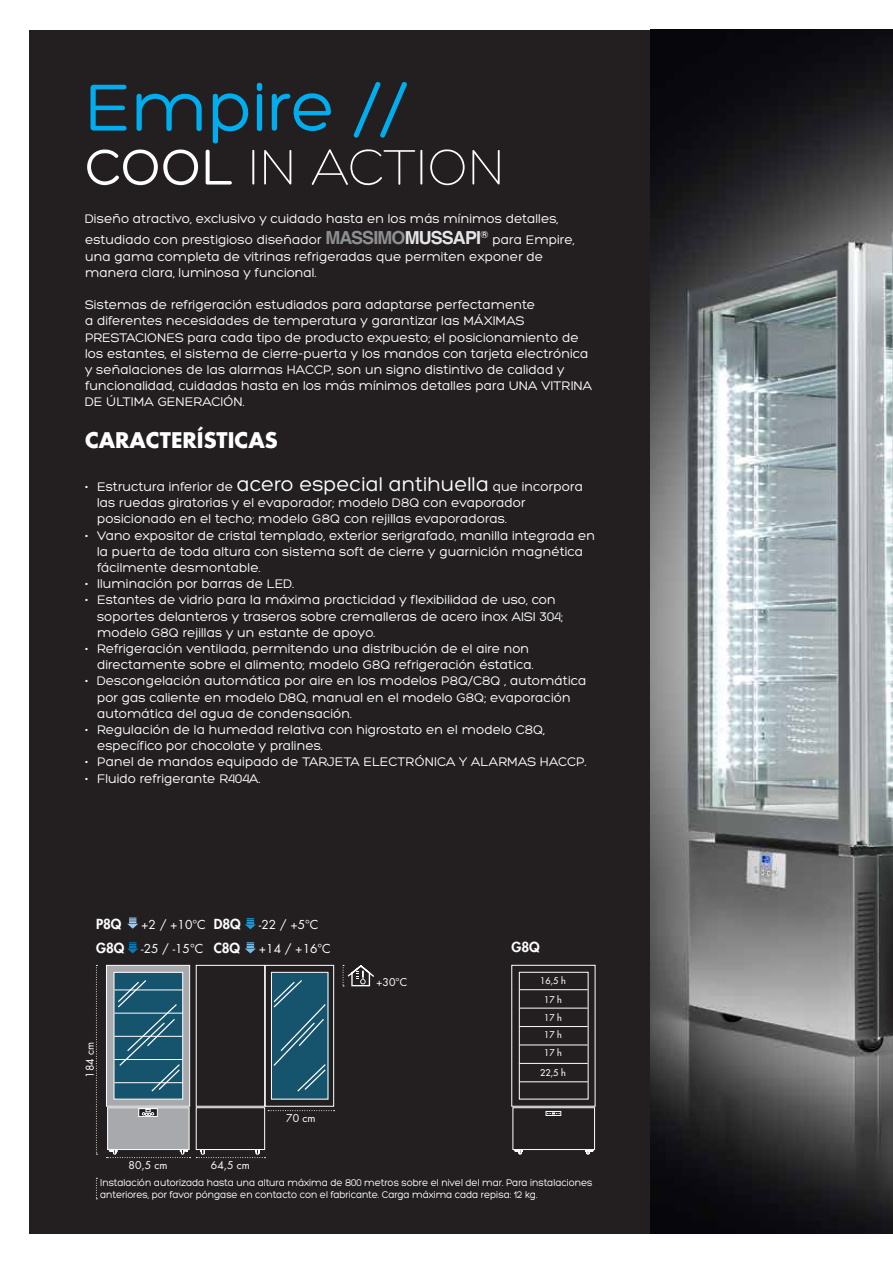
<style>
.page{position:relative;width:893px;height:1263px;background:#fff}
.page>*{position:absolute;margin:0;border:0;box-sizing:border-box;transform-origin:0 0}
.t1{font:72px "Hero";color:#00aeef}
.t2{font:300 54px "Hero";color:#fff}
.t3{font:700 21px "Futura Std";color:#fff}
.t4{font:13.5px/16.2px "Hero";color:#fff}
.t5{font:800 13.5px "Futura Std";color:#fff}
.t6{font:12px "Futura Std";color:#fff}
.t7{font:10.5px/12.6px "Hero";letter-spacing:-.01em;color:#fff;scale:.95 1}
.t8{font:10.5px "Futura Std";color:#fff}
.t9{font:500 9px "Futura Std";color:#fff}
.s1{font-weight:400}
.s2{font-family:"Helvetica LT Std";font-weight:700;font-size:18px;color:#8d8f92}
.s3{font-family:"Helvetica LT Std";font-weight:700;font-size:18px;color:#e4e5e7}
.s4{font-size:21px}
</style>
<div class="page">
<div style="left:30px;top:30px;width:863px;height:1203px;background:#231f20"></div>
<img style="left:651px;top:30px;width:242px;height:1203px">
<svg style="left:96px;top:965px;width:1px;height:190px"></svg>
<svg style="left:127px;top:917px;width:11px;height:12px"></svg>
<svg style="left:127px;top:942px;width:11px;height:11px"></svg>
<svg style="left:245px;top:918px;width:11px;height:11px"></svg>
<svg style="left:245px;top:942px;width:11px;height:11px"></svg>
<div style="left:107px;top:1107px;width:82px;height:43px;background:#a8a9ad;border:1px solid #fff"></div>
<div style="left:138px;top:1108px;width:20px;height:9px;border:1px solid #fff"></div>
<svg style="left:106px;top:965px;width:84px;height:151px"></svg>
<hr style="left:114px;top:989px;width:69px;height:1px;background:#fff">
<hr style="left:114px;top:1013px;width:69px;height:1px;background:#fff">
<hr style="left:114px;top:1036px;width:69px;height:1px;background:#fff">
<hr style="left:114px;top:1059px;width:69px;height:1px;background:#fff">
<hr style="left:114px;top:1082px;width:69px;height:1px;background:#fff">
<div style="left:196px;top:1107px;width:69px;height:43px;border:1px solid #fff"></div>
<div style="left:196px;top:965px;width:69px;height:141px;border:1px solid #fff"></div>
<svg style="left:265px;top:965px;width:70px;height:146px"></svg>
<svg style="left:107px;top:1149px;width:159px;height:9px"></svg>
<svg style="left:343px;top:964px;width:31px;height:23px"></svg>
<div style="left:513px;top:1107px;width:82px;height:43px;border:1px solid #fff"></div>
<svg style="left:511px;top:965px;width:85px;height:142px"></svg>
<svg style="left:514px;top:1149px;width:79px;height:5px"></svg>
<div style="left:546px;top:1111px;width:15px;height:5px;border:1px solid #fff"></div>
<svg style="left:547px;top:1113px;width:13px;height:1px"></svg>
<svg style="left:96px;top:1178px;width:1px;height:21px"></svg>
<p class="t1" style="left:85px;top:70px;width:324px">Empire //</p>
<p class="t2" style="left:85px;top:140px;width:421px"><span class="s1">COOL</span> IN ACTION</p>
<p class="t4" style="left:85px;top:208px;width:491px;line-height:21.6px">Diseño atractivo, exclusivo y cuidado hasta en los más mínimos detalles, estudiado con prestigioso diseñador <span class="s2">MASSIMO</span><span class="s3">MUSSAPI</span><sup>b</sup> para Empire,</p>
<p class="t4" style="left:85px;top:248px;width:460px">una gama completa de vitrinas refrigeradas que permiten exponer de manera clara, luminosa y funcional.</p>
<p class="t4" style="left:85px;top:297px;width:509px">Sistemas de refrigeración estudiados para adaptarse perfectamente<br>a diferentes necesidades de temperatura y garantizar las MÁXIMAS PRESTACIONES para cada tipo de producto expuesto; el posicionamiento de los estantes, el sistema de cierre-puerta y los mandos con tarjeta electrónica y señalaciones de las alarmas HACCP, son un signo distintivo de calidad y funcionalidad, cuidadas hasta en los más mínimos detalles para UNA VITRINA DE ÚLTIMA GENERACIÓN.</p>
<p class="t3" style="left:85px;top:426px;width:194px">CARACTERÍSTICAS</p>
<p class="t4" style="left:97px;top:479px;width:487px;text-indent:-12px">• Estructura inferior de <span class="s4">acero especial antihuella</span> que incorpora las ruedas giratorias y el evaporador; modelo D8Q con evaporador posicionado en el techo; modelo G8Q con rejillas evaporadoras.</p>
<p class="t4" style="left:97px;top:527px;width:500px;text-indent:-12px">• Vano expositor de cristal templado, exterior serigrafado, manilla integrada en la puerta de toda altura con sistema soft de cierre y guarnición magnética fácilmente desmontable.</p>
<p class="t4" style="left:85px;top:576px;width:211px">• Iluminación por barras de LED.</p>
<p class="t4" style="left:97px;top:592px;width:468px;text-indent:-12px">• Estantes de vidrio para la máxima practicidad y flexibilidad de uso, con soportes delanteros y traseros sobre cremalleras de acero inox AISI 304; modelo G8Q rejillas y un estante de apoyo.</p>
<p class="t4" style="left:97px;top:641px;width:438px;text-indent:-12px">• Refrigeración ventilada, permitendo una distribución de el aire non directamente sobre el alimento; modelo G8Q refrigeración éstatica.</p>
<p class="t4" style="left:97px;top:673px;width:491px;text-indent:-12px">• Descongelación automática por aire en los modelos P8Q/C8Q , automática por gas caliente en modelo D8Q, manual en el modelo G8Q; evaporación automática del agua de condensación.</p>
<p class="t4" style="left:97px;top:722px;width:450px;text-indent:-12px">• Regulación de la humedad relativa con higrostato en el modelo C8Q, específico por chocolate y pralines.</p>
<p class="t4" style="left:85px;top:754px;width:503px">• Panel de mandos equipado de TARJETA ELECTRÓNICA Y ALARMAS HACCP.</p>
<p class="t4" style="left:85px;top:770px;width:177px">• Fluido refrigerante R404A.</p>
<p class="t5" style="left:96px;top:915px;width:27px">P8Q</p>
<p class="t6" style="left:141px;top:917px;width:66px">+2 / +10°C</p>
<p class="t5" style="left:96px;top:940px;width:30px">G8Q</p>
<p class="t6" style="left:141px;top:941px;width:64px">-25 / -15°C</p>
<p class="t5" style="left:214px;top:916px;width:29px">D8Q</p>
<p class="t6" style="left:259px;top:917px;width:61px">-22 / +5°C</p>
<p class="t5" style="left:214px;top:940px;width:28px">C8Q</p>
<p class="t6" style="left:259px;top:941px;width:73px">+14 / +16°C</p>
<p class="t8" style="left:83px;top:1077px;width:37px;rotate:-90deg">184 cm</p>
<p class="t8" style="left:286px;top:1112px;width:31px">70 cm</p>
<p class="t8" style="left:129px;top:1159px;width:40px">80,5 cm</p>
<p class="t8" style="left:211px;top:1159px;width:40px">64,5 cm</p>
<p class="t8" style="left:376px;top:976px;width:33px">+30°C</p>
<p class="t5" style="left:511px;top:938px;width:30px">G8Q</p>
<p class="t9" style="left:540px;top:975px;width:27px">16,5 h</p>
<p class="t9" style="left:544px;top:994px;width:19px">17 h</p>
<p class="t9" style="left:544px;top:1012px;width:19px">17 h</p>
<p class="t9" style="left:544px;top:1029px;width:19px">17 h</p>
<p class="t9" style="left:544px;top:1047px;width:19px">17 h</p>
<p class="t9" style="left:540px;top:1067px;width:27px">22,5 h</p>
<p class="t7" style="left:100px;top:1176px;width:520px">Instalación autorizada hasta una altura máxima de 800 metros sobre el nivel del mar. Para instalaciones anteriores, por favor póngase en contacto con el fabricante. Carga máxima cada repisa: 12 kg.</p>
</div>
